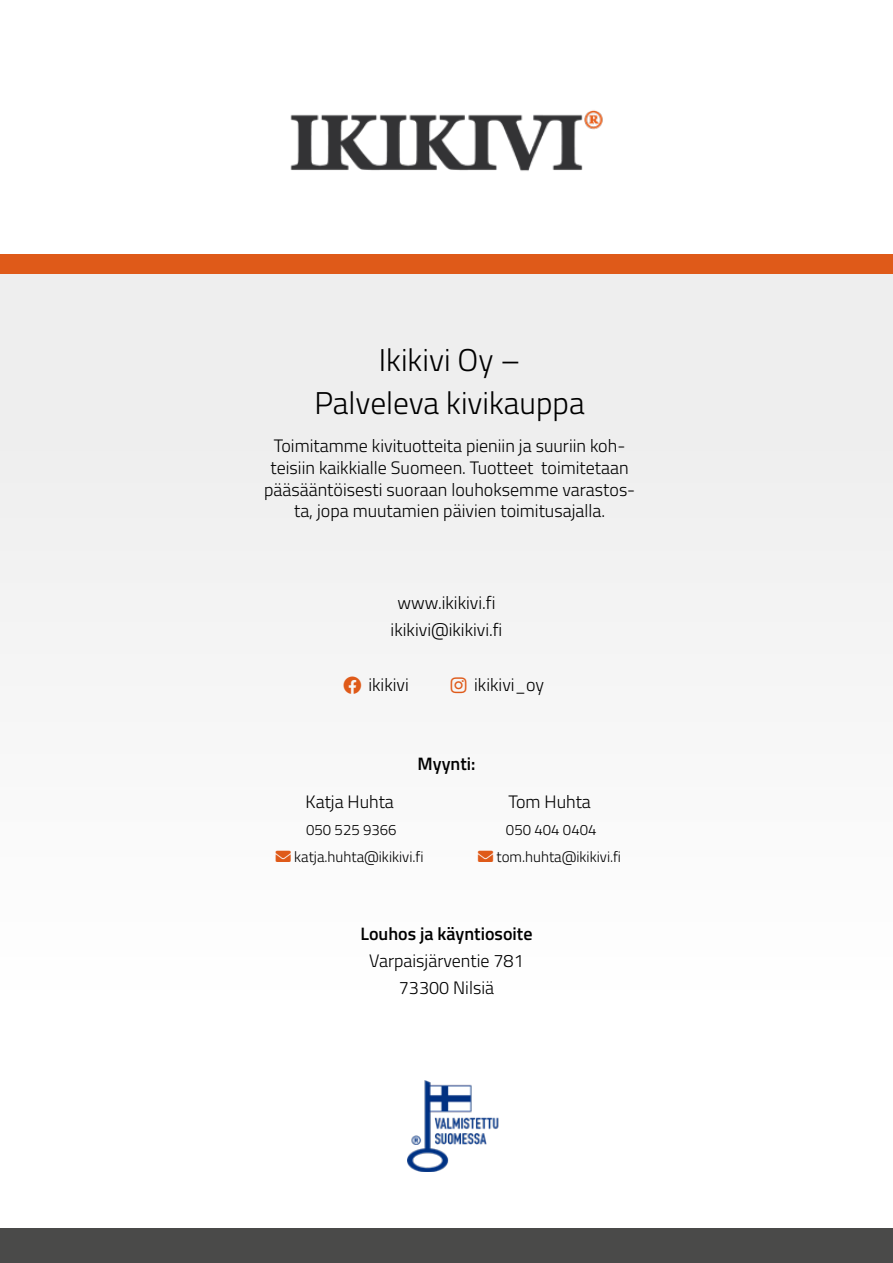
<style>
.page{position:relative;width:893px;height:1263px;background:#fff}
.page>*{position:absolute;margin:0;border:0;box-sizing:border-box;transform-origin:0 0}
.t1{font:300 31.5px/43.2px "Titillium Web";color:#000;text-align:center}
.t2{font:300 18px/21.6px "Titillium Web";color:#000;text-align:center}
.t3{font:600 18px "Titillium Web";color:#000}
.t4{font:300 15px "Titillium Web";color:#000}
.s1{color:#df5a19}
</style>
<div class="page">
<div style="left:0;top:1229px;width:893px;height:34px;background:#4a4a49"></div>
<div style="left:0;top:273px;width:893px;height:752px;background:#f4f4f4"></div>
<img style="left:290px;top:110px;width:313px;height:61px">
<div style="left:0;top:254px;width:893px;height:19px;background:#df5a19"></div>
<img style="left:407px;top:1080px;width:92px;height:91px">
<h1 class="t1" style="left:314px;top:336px;width:272px">Ikikivi Oy –<br>Palveleva kivikauppa</h1>
<p class="t2" style="left:264px;top:434px;width:373px">Toimitamme kivituotteita pieniin ja suuriin koh&shy;teisiin kaikkialle Suomeen. Tuotteet toimitetaan pääsääntöisesti suoraan louhoksemme varastos&shy;ta, jopa muutamien päivien toimitusajalla.</p>
<p class="t2" style="left:391px;top:589px;width:113px;line-height:27px">www.ikikivi.fi ikikivi@ikikivi.fi</p>
<p class="t2" style="left:368px;top:673px;width:42px">ikikivi</p>
<p class="t2" style="left:474px;top:673px;width:71px">ikikivi_oy</p>
<p class="t3" style="left:418px;top:750px;width:59px">Myynti:</p>
<p class="t2" style="left:306px;top:790px;width:90px">Katja Huhta</p>
<p class="t4" style="left:306px;top:819px;width:92px">050 525 9366</p>
<p class="t4" style="left:276px;top:846px;width:149px"><span class="s1">→</span> katja.huhta@ikikivi.fi</p>
<p class="t2" style="left:508px;top:790px;width:84px">Tom Huhta</p>
<p class="t4" style="left:506px;top:819px;width:92px">050 404 0404</p>
<p class="t4" style="left:478px;top:846px;width:144px"><span class="s1">→</span> tom.huhta@ikikivi.fi</p>
<p class="t3" style="left:360px;top:920px;width:173px">Louhos ja käyntiosoite</p>
<p class="t2" style="left:369px;top:946px;width:156px;line-height:27px">Varpaisjärventie 781<br>73300 Nilsiä</p>
</div>
